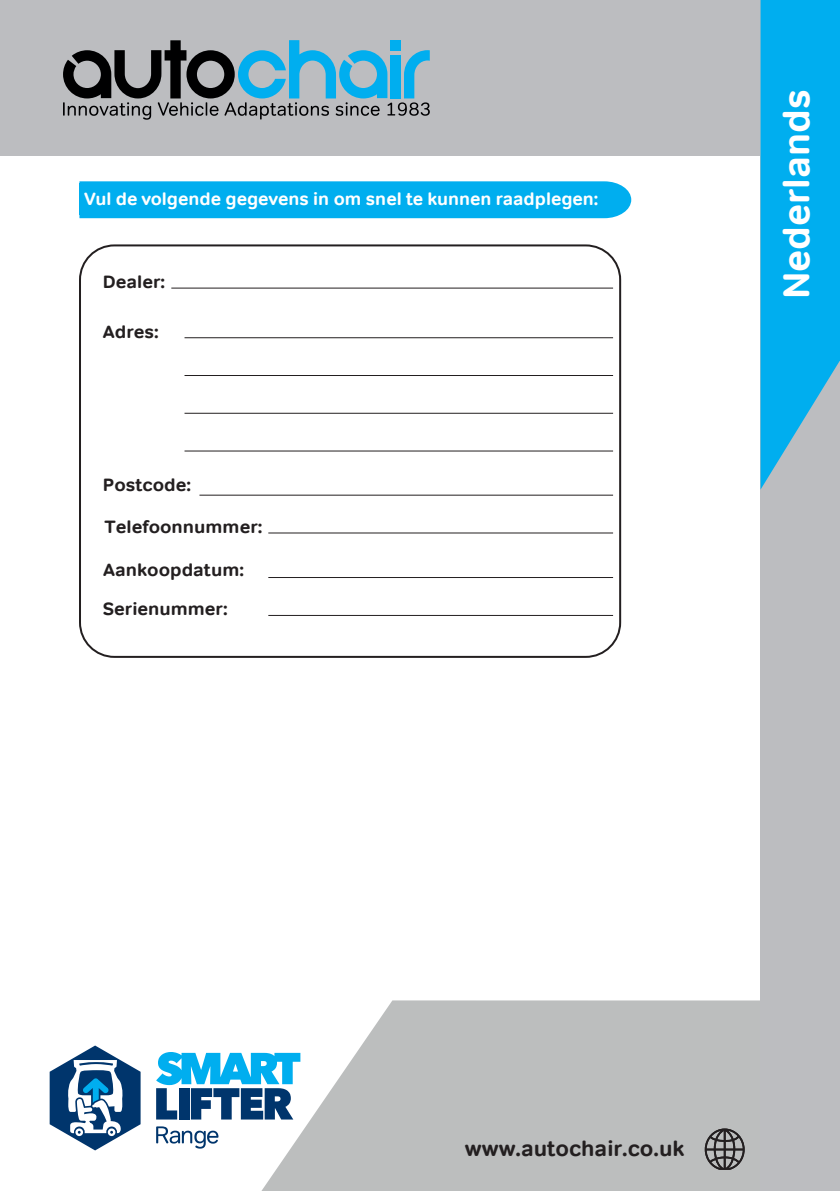
<style>
.page{position:relative;width:840px;height:1191px;background:#fff}
.page>*{position:absolute;margin:0;border:0;box-sizing:border-box;transform-origin:0 0}
.t1{font:700 38px "Tondo";color:#fff}
.t2{font:700 22px "Tondo";color:#231f20}
.t3{font:700 18px/39.2px "Tondo";color:#231f20}
.t4{font:700 18px "Tondo";color:#fff}
</style>
<div class="page">
<div style="left:0;top:0;width:839px;height:155px;background:#bcbdc0"></div>
<svg style="left:261px;top:1000px;width:499px;height:191px;background:#c3c5c5"></svg>
<svg style="left:704px;top:1128px;width:40px;height:41px;background:#7c7b7c"></svg>
<svg style="left:156px;top:1126px;width:62px;height:22px"></svg>
<svg style="left:156px;top:1052px;width:144px;height:67px"></svg>
<svg style="left:50px;top:1045px;width:90px;height:105px"></svg>
<div style="left:760px;top:0;width:79px;height:1191px;background:#bcbdc0"></div>
<svg style="left:63px;top:40px;width:366px;height:80px"></svg>
<svg style="left:760px;top:0;width:79px;height:489px;background:#1ab0e8"></svg>
<div style="left:833px;top:0;width:6px;height:360px;background:#00aeef"></div>
<svg style="left:79px;top:181px;width:552px;height:37px;background:#18b5f0"></svg>
<div style="left:79px;top:183px;width:524px;height:31px;background:#00aeef"></div>
<hr style="left:184px;top:450px;width:428px;height:1px;background:#231f20">
<hr style="left:184px;top:413px;width:428px;height:1px;background:#231f20">
<hr style="left:184px;top:375px;width:428px;height:1px;background:#231f20">
<hr style="left:171px;top:287px;width:441px;height:1px;background:#231f20">
<hr style="left:268px;top:577px;width:344px;height:1px;background:#231f20">
<hr style="left:184px;top:337px;width:428px;height:1px;background:#231f20">
<hr style="left:199px;top:494px;width:413px;height:1px;background:#231f20">
<hr style="left:268px;top:532px;width:344px;height:1px;background:#231f20">
<hr style="left:268px;top:615px;width:344px;height:1px;background:#231f20">
<div style="left:79px;top:244px;width:541px;height:414px;border:2px solid #231f20;border-radius:34px"></div>
<p class="t4" style="left:84px;top:188px;width:515px">Vul de volgende gegevens in om snel te kunnen raadplegen:</p>
<p class="t3" style="left:103px;top:262px;width:64px">Dealer:</p>
<p class="t3" style="left:103px;top:312px;width:57px">Adres:</p>
<p class="t3" style="left:103px;top:465px;width:90px">Postcode:</p>
<p class="t3" style="left:104px;top:507px;width:159px">Telefoonnummer:</p>
<p class="t3" style="left:103px;top:550px;width:142px">Aankoopdatum:<br>Serienummer:</p>
<h1 class="t1" style="left:772px;top:299px;width:211px;rotate:-90deg">Nederlands</h1>
<p class="t2" style="left:464px;top:1134px;width:221px">www.autochair.co.uk</p>
</div>
